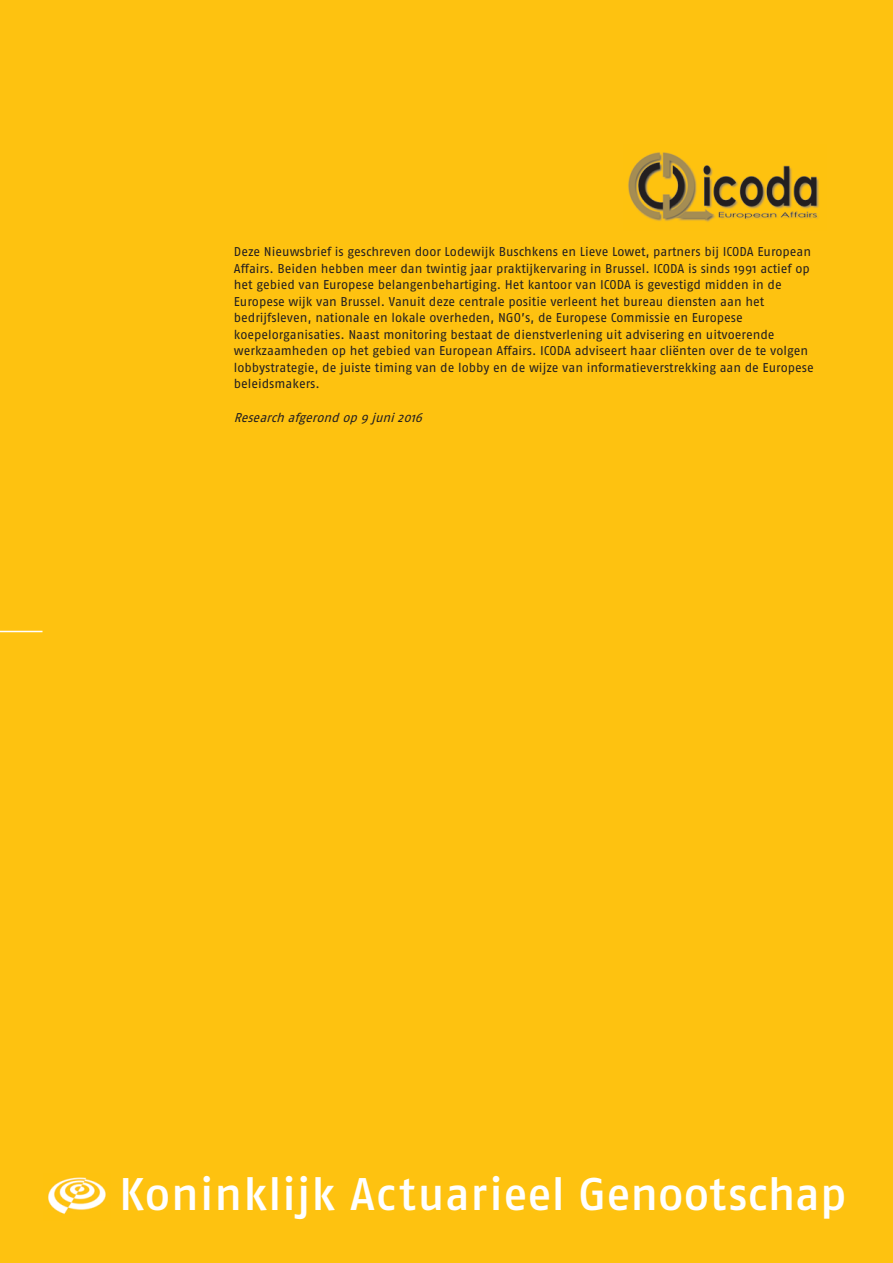
<style>
.page{position:relative;width:893px;height:1263px;background:#fec210}
.page>*{position:absolute;margin:0;border:0;box-sizing:border-box;transform-origin:0 0}
.t1{font:500 45.6px "Fago OT";letter-spacing:.015em;color:#fff}
.t2{font:12.75px/16.5px "Fago OT";color:#231f20}
.t3{font:italic 12.75px "Fago OT";color:#231f20}
</style>
<div class="page">
<hr style="left:0;top:631px;width:43px;height:1px;background:#fff">
<img style="left:628px;top:152px;width:191px;height:70px">
<img style="left:48px;top:1177px;width:58px;height:37px">
<p class="t2" style="left:234px;top:244px;width:581px">Deze Nieuwsbrief is geschreven door Lodewijk Buschkens en Lieve Lowet, partners bij ICODA European Affairs. Beiden hebben meer dan twintig jaar praktijkervaring in Brussel. ICODA is sinds 1991 actief op het gebied van Europese belangenbehartiging. Het kantoor van ICODA is gevestigd midden in de Europese wijk van Brussel. Vanuit deze centrale positie verleent het bureau diensten aan het bedrijfsleven, nationale en lokale overheden, NGO’s, de Europese Commissie en Europese koepelorganisaties. Naast monitoring bestaat de dienstverlening uit advisering en uitvoerende werkzaamheden op het gebied van European Affairs. ICODA adviseert haar cliënten over de te volgen lobbystrategie, de juiste timing van de lobby en de wijze van informatieverstrekking aan de Europese beleidsmakers.</p>
<p class="t3" style="left:234px;top:409px;width:194px">Research afgerondop9juni2016</p>
<h1 class="t1" style="left:119px;top:1167px;width:729px">Koninklijk Actuarieel Genootschap</h1>
</div>
